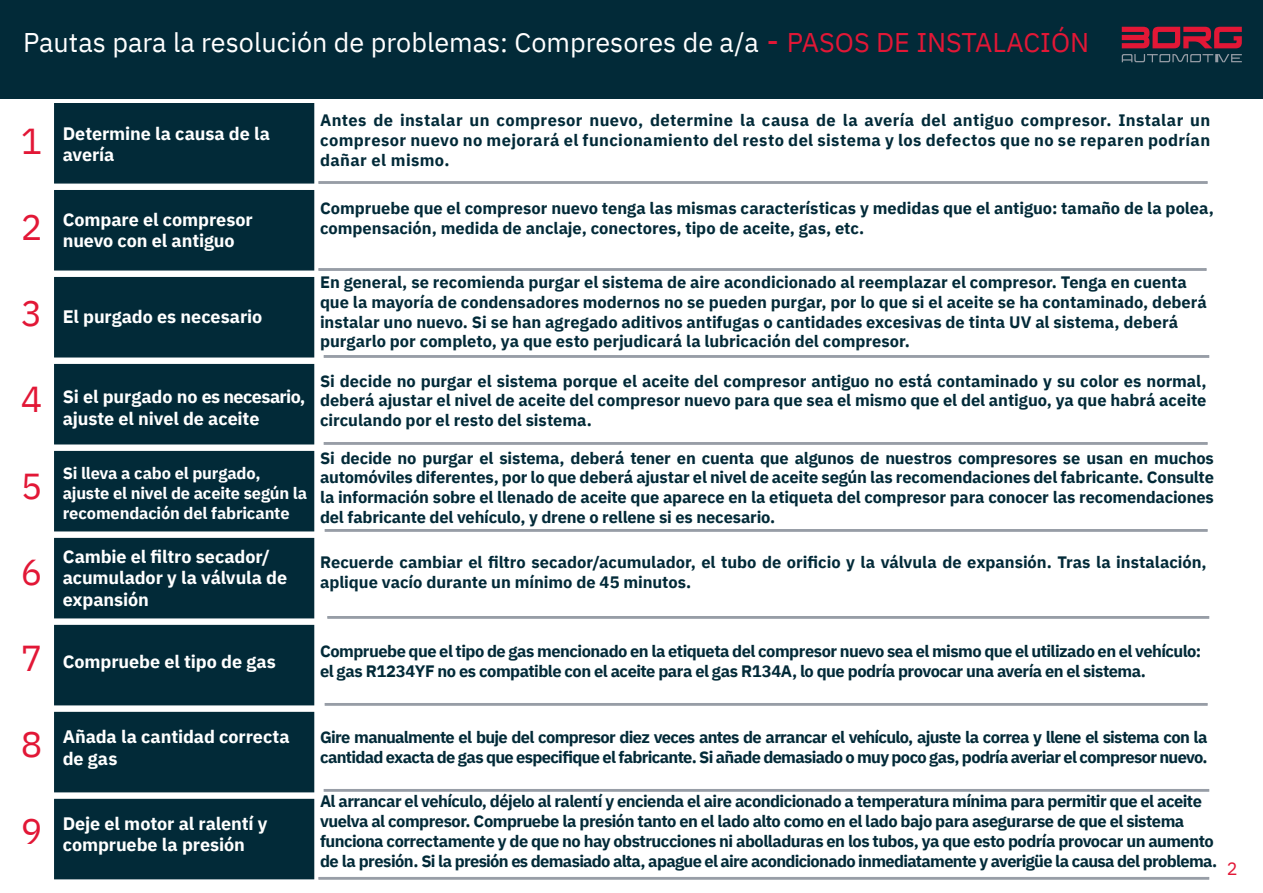
<style>
.page{position:relative;width:1263px;height:893px;background:#fff}
.page>*{position:absolute;margin:0;border:0;box-sizing:border-box;transform-origin:0 0}
.t1{font:36px "IBM Plex Sans";color:#e21736}
.t2{font:27px "IBM Plex Sans";color:#fff}
.t3{font:700 18px/21.6px "IBM Plex Sans";letter-spacing:-.005em;color:#fff}
.t4{font:18px "IBM Plex Sans";color:#e21736}
.t5{font:700 16.5px/19.8px "IBM Plex Sans";letter-spacing:-.015em;color:#022a38}
.t6{font:700 16.5px/19.8px "IBM Plex Sans";letter-spacing:-.035em;color:#022a38}
.t7{font:700 16.5px/19.8px "IBM Plex Sans";letter-spacing:-.04em;color:#022a38}
.t8{font:700 16.5px/19.8px "IBM Plex Sans";letter-spacing:-.015em;color:#fff}
.s1{font-size:31.95px;color:#e21736}
.s2{color:#e21736}
</style>
<div class="page">
<div style="left:0;top:0;width:1263px;height:99px;background:#022a38"></div>
<svg style="left:1122px;top:54px;width:120px;height:8px"></svg>
<svg style="left:1122px;top:27px;width:120px;height:21px"></svg>
<hr style="left:319px;top:181px;width:888px;height:3px;background:#979da6">
<hr style="left:319px;top:268px;width:887px;height:3px;background:#979da6">
<div style="left:54px;top:538px;width:260px;height:80px;background:#022a38"></div>
<div style="left:54px;top:103px;width:260px;height:81px;background:#022a38;border:2px solid #022a38"></div>
<div style="left:54px;top:190px;width:260px;height:81px;background:#022a38;border:2px solid #022a38"></div>
<div style="left:54px;top:277px;width:260px;height:80px;background:#022a38"></div>
<div style="left:54px;top:364px;width:260px;height:80px;background:#022a38"></div>
<div style="left:54px;top:451px;width:260px;height:80px;background:#022a38"></div>
<div style="left:54px;top:625px;width:260px;height:80px;background:#022a38"></div>
<div style="left:54px;top:712px;width:260px;height:80px;background:#022a38"></div>
<div style="left:54px;top:799px;width:260px;height:80px;background:#022a38"></div>
<hr style="left:324px;top:355px;width:885px;height:2px;background:#979da6">
<hr style="left:324px;top:442px;width:883px;height:2px;background:#979da6">
<hr style="left:325px;top:529px;width:882px;height:2px;background:#979da6">
<hr style="left:328px;top:616px;width:881px;height:2px;background:#979da6">
<hr style="left:325px;top:703px;width:882px;height:2px;background:#979da6">
<hr style="left:324px;top:789px;width:885px;height:2px;background:#979da6">
<hr style="left:319px;top:877px;width:890px;height:2px;background:#979da6">
<p class="t2" style="left:23px;top:21px;width:1068px">Pautas para la resolución de problemas: Compresores de a/a <span class="s1">-</span> <span class="s2">PASOS DE INSTALACIÓN</span></p>
<p class="t1" style="left:21px;top:113px;width:23px">1</p>
<p class="t1" style="left:21px;top:200px;width:23px">2</p>
<p class="t1" style="left:21px;top:286px;width:23px">3</p>
<p class="t1" style="left:21px;top:372px;width:23px">4</p>
<p class="t1" style="left:21px;top:458px;width:23px">5</p>
<p class="t1" style="left:21px;top:545px;width:23px">6</p>
<p class="t1" style="left:21px;top:631px;width:23px">7</p>
<p class="t1" style="left:21px;top:717px;width:23px">8</p>
<p class="t1" style="left:21px;top:803px;width:23px">9</p>
<p class="t3" style="left:63px;top:121px;width:209px">Determine la causa de la avería</p>
<p class="t3" style="left:63px;top:207px;width:191px">Compare el compresor nuevo con el antiguo</p>
<p class="t3" style="left:63px;top:304px;width:201px">El purgado es necesario</p>
<p class="t3" style="left:63px;top:385px;width:244px">Si el purgado no es necesario, ajuste el nivel de aceite</p>
<p class="t8" style="left:63px;top:462px;width:246px">Si lleva a cabo el purgado, ajuste el nivel de aceite según la recomendación del fabricante</p>
<p class="t3" style="left:63px;top:544px;width:226px">Cambie el filtro secador/ acumulador y la válvula de expansión</p>
<p class="t3" style="left:63px;top:649px;width:215px">Compruebe el tipo de gas</p>
<p class="t5" style="left:320px;top:109px;width:892px;text-align:justify">Antes de instalar un compresor nuevo, determine la causa de la avería del antiguo compresor. Instalar un compresor nuevo no mejorará el funcionamiento del resto del sistema y los defectos que no se reparen podrían dañar el mismo.</p>
<p class="t5" style="left:320px;top:197px;width:895px">Compruebe que el compresor nuevo tenga las mismas características y medidas que el antiguo: tamaño de la polea, compensación, medida de anclaje, conectores, tipo de aceite, gas, etc.</p>
<p class="t5" style="left:320px;top:271px;width:888px">En general, se recomienda purgar el sistema de aire acondicionado al reemplazar el compresor. Tenga en cuenta que la mayoría de condensadores modernos no se pueden purgar, por lo que si el aceite se ha contaminado, deberá instalar uno nuevo. Si se han agregado aditivos antifugas o cantidades excesivas de tinta UV al sistema, deberá purgarlo por completo, ya que esto perjudicará la lubricación del compresor.</p>
<p class="t5" style="left:320px;top:370px;width:888px;text-align:justify">Si decide no purgar el sistema porque el aceite del compresor antiguo no está contaminado y su color es normal, deberá ajustar el nivel de aceite del compresor nuevo para que sea el mismo que el del antiguo, ya que habrá aceite circulando por el resto del sistema.</p>
<p class="t5" style="left:320px;top:447px;width:895px;text-align:justify">Si decide no purgar el sistema, deberá tener en cuenta que algunos de nuestros compresores se usan en muchos automóviles diferentes, por lo que deberá ajustar el nivel de aceite según las recomendaciones del fabricante. Consulte la información sobre el llenado de aceite que aparece en la etiqueta del compresor para conocer las recomendaciones del fabricante del vehículo, y drene o rellene si es necesario.</p>
<p class="t5" style="left:320px;top:551px;width:888px">Recuerde cambiar el filtro secador/acumulador, el tubo de orificio y la válvula de expansión. Tras la instalación, aplique vacío durante un mínimo de 45 minutos.</p>
<p class="t5" style="left:320px;top:640px;width:883px">Compruebe que el tipo de gas mencionado en la etiqueta del compresor nuevo sea el mismo que el utilizado en el vehículo: el gas R1234YF no es compatible con el aceite para el gas R134A, lo que podría provocar una avería en el sistema.</p>
<p class="t3" style="left:63px;top:725px;width:228px">Añada la cantidad correcta de gas</p>
<p class="t3" style="left:63px;top:811px;width:206px">Deje el motor al ralentí y compruebe la presión</p>
<p class="t7" style="left:320px;top:726px;width:889px">Gire manualmente el buje del compresor diez veces antes de arrancar el vehículo, ajuste la correa y llene el sistema con la cantidad exacta de gas que especifique el fabricante. Si añade demasiado o muy poco gas, podría averiar el compresor nuevo.</p>
<p class="t6" style="left:320px;top:790px;width:899px">Al arrancar el vehículo, déjelo al ralentí y encienda el aire acondicionado a temperatura mínima para permitir que el aceite vuelva al compresor. Compruebe la presión tanto en el lado alto como en el lado bajo para asegurarse de que el sistema funciona correctamente y de que no hay obstrucciones ni abolladuras en los tubos, ya que esto podría provocar un aumento de la presión. Si la presión es demasiado alta, apague el aire acondicionado inmediatamente y averigüe la causa del problema.</p>
<p class="t4" style="left:1227px;top:855px;width:12px">2</p>
</div>
